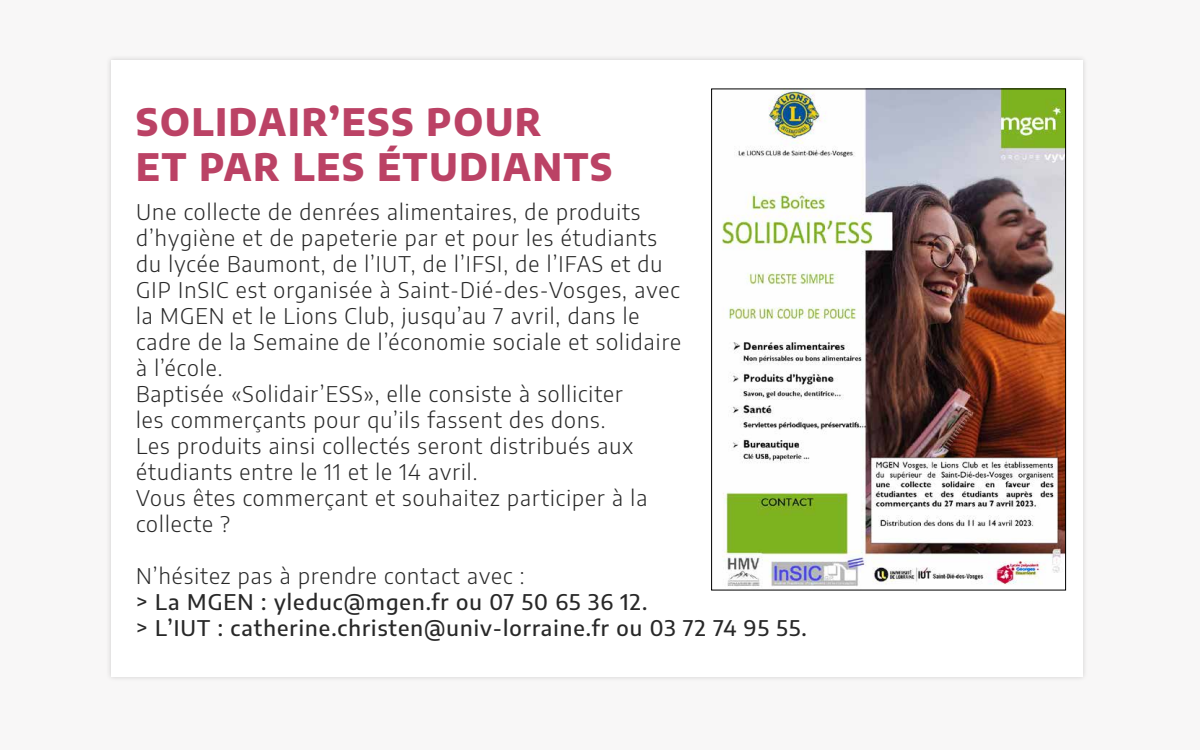
<style>
.page{position:relative;width:1200px;height:750px;background:#f8f7f7}
.page>*{position:absolute;margin:0;border:0;box-sizing:border-box;transform-origin:0 0}
.t1{font:800 37.2px/44.6px "Encode Sans";letter-spacing:.05em;color:#bb4265}
.t2{font:300 21.6px/26px "Encode Sans";letter-spacing:.05em;color:#282828}
.t3{font:500 21.6px/26px "Encode Sans";letter-spacing:.05em;color:#282828}
</style>
<div class="page">
<div style="left:106px;top:54px;width:983px;height:629px;background:#f1f0f0"></div>
<div style="left:111px;top:60px;width:972px;height:617px;background:#fff"></div>
<img style="left:722px;top:91px;width:342px;height:496px">
<h1 class="t1" style="left:136px;top:97px;width:478px">SOLIDAIR’ESS POUR<br>ET PAR LES ÉTUDIANTS</h1>
<p class="t2" style="left:136px;top:198px;width:546px">Une collecte de denrées alimentaires, de produits d’hygiène et de papeterie par et pour les étudiants du lycée Baumont, de l’IUT, de l’IFSI, de l’IFAS et du GIP InSIC est organisée à Saint-Dié-des-Vosges, avec la MGEN et le Lions Club, jusqu’au 7 avril, dans le cadre de la Semaine de l’économie sociale et solidaire à l’école.<br>Baptisée «Solidair’ESS», elle consiste à solliciter<br>les commerçants pour qu’ils fassent des dons.<br>Les produits ainsi collectés seront distribués aux étudiants entre le 11 et le 14 avril.<br>Vous êtes commerçant et souhaitez participer à la collecte ?</p>
<p class="t2" style="left:136px;top:562px;width:390px">N’hésitez pas à prendre contact avec :</p>
<p class="t3" style="left:136px;top:588px;width:672px">&gt; La MGEN : yleduc@mgen.fr ou 07 50 65 36 12.<br>&gt; L’IUT : catherine.christen@univ-lorraine.fr ou 03 72 74 95 55.</p>
</div>
